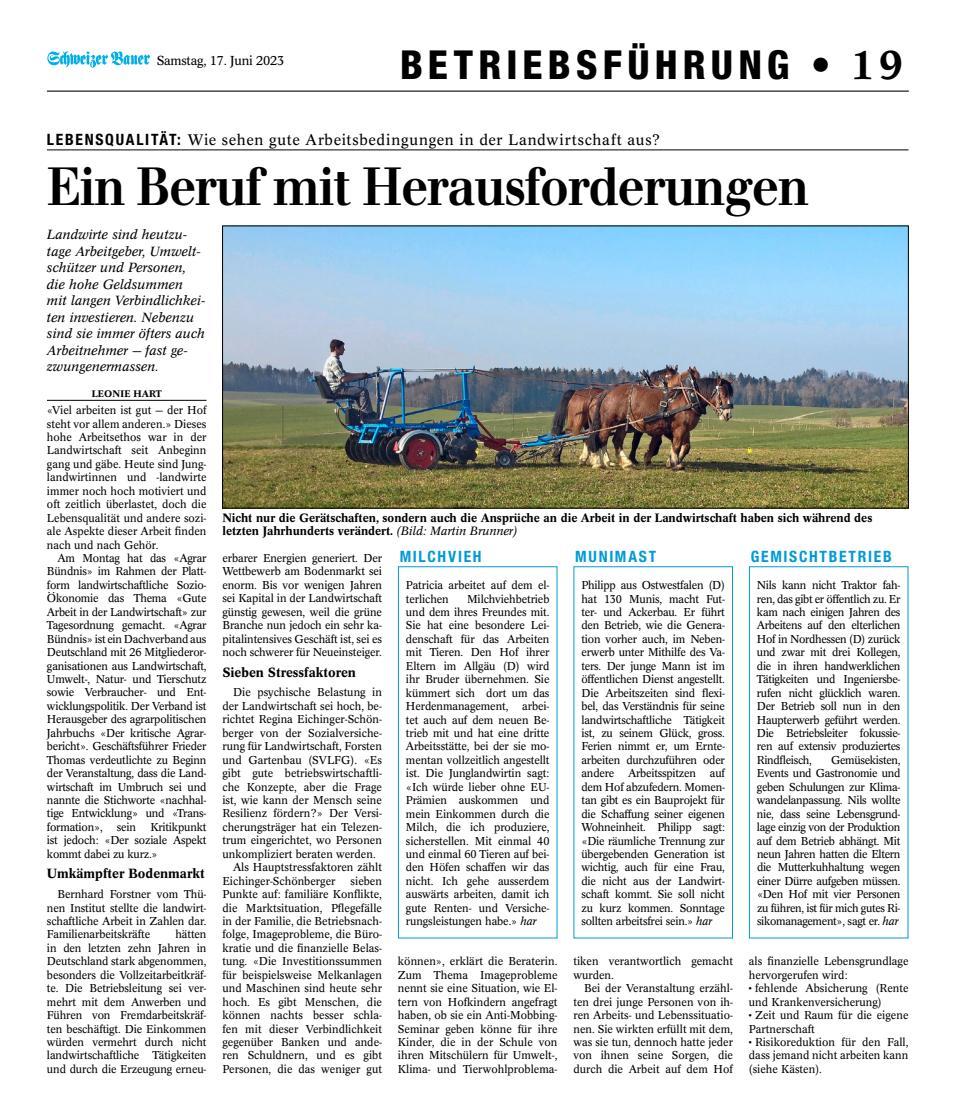
<style>
.page{position:relative;width:964px;height:1118px;background:#fff}
.page>*{position:absolute;margin:0;border:0;box-sizing:border-box;transform-origin:0 0}
.t1{font:700 52.5px "Walbaum Std";letter-spacing:-.03em;color:#000;scale:.9 1}
.t2{font:800 condensed 40px "Helvetica Neue LT Pro";letter-spacing:.13em;color:#000}
.t3{font:700 condensed 15.62px "Helvetica Neue LT Pro";letter-spacing:.11em;color:#009bd5}
.t4{font:15px "Concorde BE";letter-spacing:.045em;color:#000}
.t5{font:italic 13.12px/16.5px "Concorde BE";color:#000}
.t6{font:500 13.12px "Concorde BE";color:#000}
.t7{font:12.75px "Concorde BE";letter-spacing:-.02em;color:#000}
.t8{font:500 11.88px/13.5px "Concorde BE";color:#000}
.t9{font:11.25px/13.4px "Concorde BE";color:#000;text-align:justify}
.t10{font:500 9.38px "Concorde BE";letter-spacing:.015em;color:#000}
.s1{font-family:"Concorde BE";font-weight:500;font-stretch:normal}
.s2{font-family:"Helvetica Neue LT Pro";font-weight:700;font-stretch:condensed;font-size:15.62px}
.s3{font-style:normal}
.s4{font-weight:400;font-style:italic}
.s5{font-style:italic}
</style>
<div class="page">
<hr style="left:47px;top:91px;width:861px;height:1px;background:#000">
<svg style="left:47px;top:51px;width:103px;height:17px"></svg>
<hr style="left:47px;top:149px;width:861px;height:1px;background:#000">
<hr style="left:47px;top:400px;width:159px;height:1px;background:#000">
<img style="left:224px;top:228px;width:682px;height:278px">
<div style="left:573px;top:566px;width:160px;height:372px;border:1px solid #009bd5"></div>
<div style="left:398px;top:566px;width:159px;height:372px;border:1px solid #009bd5"></div>
<div style="left:749px;top:566px;width:159px;height:372px;border:1px solid #009bd5"></div>
<p class="t7" style="left:157px;top:53px;width:129px">Samstag, 17. Juni 2023</p>
<h2 class="t2" style="left:400px;top:41px;width:503px">BETRIEBSFÜHRUNG • <span class="s1">19</span></h2>
<h3 class="t4" style="left:47px;top:131px;width:614px"><span class="s2">LEBENSQUALITÄT:</span> Wie sehen gute Arbeitsbedingungen in der Landwirtschaft aus?</h3>
<h1 class="t1" style="left:47px;top:154px;width:848px">Ein Beruf mit Herausforderungen</h1>
<p class="t5" style="left:47px;top:226px;width:160px">Landwirte sind heutzu&shy;tage Arbeitgeber, Umwelt&shy;schützer und Personen, die hohe Geldsummen mit langen Verbindlichkei&shy;ten investieren. Nebenzu sind sie immer öfters auch<br>Arbeitnehmer <span class="s3">—</span> fast ge&shy;zwungenermassen.</p>
<p class="t10" style="left:92px;top:388px;width:71px">LEONIE HART</p>
<p class="t9" style="left:47px;top:403px;width:161px">«Viel arbeiten ist gut — der Hof steht vor allem anderen.» Dieses hohe Arbeitsethos war in der Landwirtschaft seit Anbeginn gang und gäbe. Heute sind Jung&shy;landwirtinnen und -landwirte immer noch hoch motiviert und oft zeitlich überlastet, doch die Lebensqualität und andere sozi&shy;ale Aspekte dieser Arbeit finden nach und nach Gehör.</p>
<p class="t9" style="left:47px;top:551px;width:161px;text-indent:11px">Am Montag hat das «Agrar Bündnis» im Rahmen der Platt&shy;form landwirtschaftliche Sozio-Ökonomie das Thema «Gute Arbeit in der Landwirtschaft» zur Tagesordnung gemacht. «Agrar Bündnis» ist ein Dachverband aus Deutschland mit 26 Mitgliederor&shy;ganisationen aus Landwirtschaft, Umwelt-, Natur- und Tierschutz sowie Verbraucher- und Ent&shy;wicklungspolitik. Der Verband ist Herausgeber des agrarpolitischen Jahrbuchs «Der kritische Agrar&shy;bericht». Geschäftsführer Frieder Thomas verdeutlichte zu Beginn der Veranstaltung, dass die Land&shy;wirtschaft im Umbruch sei und nannte die Stichworte «nachhal&shy;tige Entwicklung» und «Trans&shy;formation»,</p>
<p class="t8" style="left:222px;top:510px;width:651px">Nicht nur die Gerätschaften, sondern auch die Ansprüche an die Arbeit in der Landwirtschaft haben sich während des letzten Jahrhunderts verändert. <span class="s4">(Bild: Martin Brunner)</span></p>
<h3 class="t3" style="left:400px;top:547px;width:83px">MILCHVIEH</h3>
<h3 class="t3" style="left:575px;top:547px;width:83px">MUNIMAST</h3>
<h3 class="t3" style="left:750px;top:547px;width:143px">GEMISCHTBETRIEB</h3>
<p class="t9" style="left:222px;top:551px;width:161px">erbarer Energien generiert. Der Wettbewerb am Bodenmarkt sei enorm. Bis vor wenigen Jahren sei Kapital in der Landwirtschaft günstig gewesen, weil die grüne Branche nun jedoch ein sehr ka&shy;pitalintensives Geschäft ist, sei es noch schwerer für Neueinsteiger.</p>
<p class="t6" style="left:222px;top:664px;width:135px">Sieben Stressfaktoren</p>
<p class="t9" style="left:233px;top:686px;width:150px">Die psychische Belastung in</p>
<p class="t9" style="left:222px;top:699px;width:161px">der Landwirtschaft sei hoch, be-</p>
<p class="t9" style="left:222px;top:712px;width:161px">richtet Regina Eichinger-Schön-</p>
<p class="t9" style="left:222px;top:726px;width:161px">berger von der Sozialversiche-</p>
<p class="t9" style="left:222px;top:739px;width:161px">rung für Landwirtschaft, Forsten</p>
<p class="t9" style="left:222px;top:753px;width:161px">und Gartenbau (SVLFG). «Es</p>
<p class="t9" style="left:222px;top:766px;width:161px">gibt gute betriebswirtschaftli-</p>
<p class="t9" style="left:222px;top:780px;width:161px">che Konzepte, aber die Frage</p>
<p class="t9" style="left:222px;top:793px;width:161px">ist, wie kann der Mensch seine</p>
<p class="t9" style="left:222px;top:806px;width:161px">Resilienz fördern?» Der Versi-</p>
<p class="t9" style="left:222px;top:820px;width:161px">cherungsträger hat ein Telezen-</p>
<p class="t9" style="left:222px;top:833px;width:161px">trum eingerichtet, wo Personen</p>
<p class="t9" style="left:222px;top:847px;width:155px">unkompliziert beraten werden.</p>
<p class="t9" style="left:233px;top:860px;width:150px">Als Hauptstressfaktoren zählt</p>
<p class="t9" style="left:222px;top:874px;width:114px">Eichinger-Schönberger</p>
<p class="t9" style="left:581px;top:578px;width:145px">Philipp aus Ostwestfalen (D) hat 130 Munis, macht Fut&shy;ter- und Ackerbau. Er führt den Betrieb, wie die Genera&shy;tion vorher auch, im Neben&shy;erwerb unter Mithilfe des Va&shy;ters. Der junge Mann ist im öffentlichen Dienst angestellt.<br>Die Arbeitszeiten sind flexi&shy;bel, das Verständnis für seine landwirtschaftliche Tätigkeit ist, zu seinem Glück, gross.<br>Ferien nimmt er, um Ernte&shy;arbeiten durchzuführen oder andere Arbeitsspitzen auf dem Hof abzufedern. Momen&shy;tan gibt es ein Bauprojekt für die Schaffung seiner eigenen Wohneinheit. Philipp sagt: «Die räumliche Trennung zur übergebenden Generation ist wichtig, auch für eine Frau, die nicht aus der Landwirt&shy;schaft kommt. Sie soll nicht zu kurz kommen. Sonntage sollten arbeitsfrei sein.» <span class="s5">har</span></p>
<p class="t9" style="left:406px;top:578px;width:145px">Patricia arbeitet auf dem el&shy;terlichen</p>
<p class="t9" style="left:757px;top:578px;width:145px">Nils kann nicht Traktor fah&shy;ren, das gibt er öffentlich zu. Er kam nach einigen Jahren des Arbeitens auf den elterlichen Hof in Nordhessen (D) zurück und zwar mit drei Kollegen, die in ihren handwerklichen Tätigkeiten und Ingeniersbe&shy;rufen nicht glücklich waren.<br>Der Betrieb soll nun in den Haupterwerb geführt werden.<br>Die Betriebsleiter fokussie&shy;ren auf extensiv produziertes Rindfleisch,</p>
<p class="t9" style="left:406px;top:592px;width:145px;text-indent:61px">Milchviehbetrieb und dem ihres Freundes mit.<br>Sie hat eine besondere Lei&shy;denschaft für das Arbeiten mit Tieren. Den Hof ihrer Eltern im Allgäu (D) wird ihr Bruder übernehmen. Sie kümmert sich dort um das Herdenmanagement, arbei&shy;tet auch auf dem neuen Be&shy;trieb mit und hat eine dritte Arbeitsstätte, bei der sie mo&shy;mentan vollzeitlich angestellt ist. Die Junglandwirtin sagt: «Ich würde lieber ohne EU-Prämien auskommen und mein Einkommen durch die Milch, die ich produziere, sicherstellen. Mit einmal 40 und einmal 60 Tieren auf bei&shy;den Höfen schaffen wir das nicht. Ich gehe ausserdem auswärts arbeiten, damit ich gute Renten- und Versiche&shy;rungsleistungen habe.» <span class="s5">har</span></p>
<p class="t9" style="left:757px;top:753px;width:145px;text-indent:74px">Gemüsekisten, Events und Gastronomie und geben Schulungen zur Klima&shy;wandelanpassung. Nils wollte nie, dass seine Lebensgrund&shy;lage einzig von der Produktion auf dem Betrieb abhängt. Mit neun Jahren hatten die Eltern die Mutterkuhhaltung wegen einer Dürre aufgeben müssen. «Den Hof mit vier Personen zu führen, ist für mich gutes Ri&shy;sikomanagement», sagt er. <span class="s5">har</span></p>
<p class="t9" style="left:47px;top:820px;width:161px;text-indent:103px">Kritikpunkt ist jedoch: «Der soziale Aspekt kommt dabei zu kurz.»</p>
<p class="t6" style="left:47px;top:865px;width:159px">Umkämpfter Bodenmarkt</p>
<p class="t9" style="left:47px;top:887px;width:161px;text-indent:11px">Bernhard Forstner vom Thü&shy;nen Institut stellte die landwirt&shy;schaftliche Arbeit in Zahlen dar.<br>Familienarbeitskräfte</p>
<p class="t9" style="left:117px;top:820px;width:21px">sein</p>
<p class="t9" style="left:222px;top:874px;width:161px;text-indent:128px">sieben Punkte auf: familiäre Konflikte, die Marktsituation, Pflegefälle in der Familie, die Betriebsnach&shy;folge, Imageprobleme, die Büro&shy;kratie und die finanzielle Belas&shy;tung. «Die Investitionssummen für beispielsweise Melkanlagen und Maschinen sind heute sehr hoch. Es gibt Menschen, die können nachts besser schla&shy;fen mit dieser Verbindlichkeit gegenüber Banken und ande&shy;ren Schuldnern, und es gibt Personen, die das weniger gut</p>
<p class="t9" style="left:47px;top:927px;width:161px;text-indent:128px">hätten in den letzten zehn Jahren in Deutschland stark abgenommen, besonders die Vollzeitarbeitkräf&shy;te. Die Betriebsleitung sei ver&shy;mehrt mit dem Anwerben und Führen von Fremdarbeitskräf&shy;ten beschäftigt. Die Einkommen würden vermehrt durch nicht landwirtschaftliche Tätigkeiten und durch die Erzeugung erneu-</p>
<p class="t9" style="left:398px;top:954px;width:161px">können», erklärt die Beraterin.<br>Zum Thema Imageprobleme nennt sie eine Situation, wie El&shy;tern von Hofkindern angefragt haben, ob sie ein Anti-Mobbing-Seminar geben könne für ihre Kinder, die in der Schule von ihren Mitschülern für Umwelt-, Klima- und Tierwohlproblema-</p>
<p class="t9" style="left:573px;top:954px;width:161px">tiken verantwortlich gemacht wurden.</p>
<p class="t9" style="left:749px;top:954px;width:161px">als finanzielle Lebensgrundlage hervorgerufen wird:</p>
<p class="t9" style="left:749px;top:981px;width:161px">• fehlende Absicherung (Rente und Krankenversicherung)</p>
<p class="t9" style="left:749px;top:1008px;width:161px">• Zeit und Raum für die eigene<br>Partnerschaft</p>
<p class="t9" style="left:749px;top:1035px;width:161px">• Risikoreduktion für den Fall, dass jemand nicht arbeiten kann (siehe Kästen).</p>
<p class="t9" style="left:573px;top:981px;width:161px;text-indent:11px">Bei der Veranstaltung erzähl&shy;ten drei junge Personen von ih&shy;ren Arbeits- und Lebenssituatio&shy;nen. Sie wirkten erfüllt mit dem, was sie tun, dennoch hatte jeder von ihnen seine Sorgen, die durch die Arbeit auf dem Hof</p>
</div>
